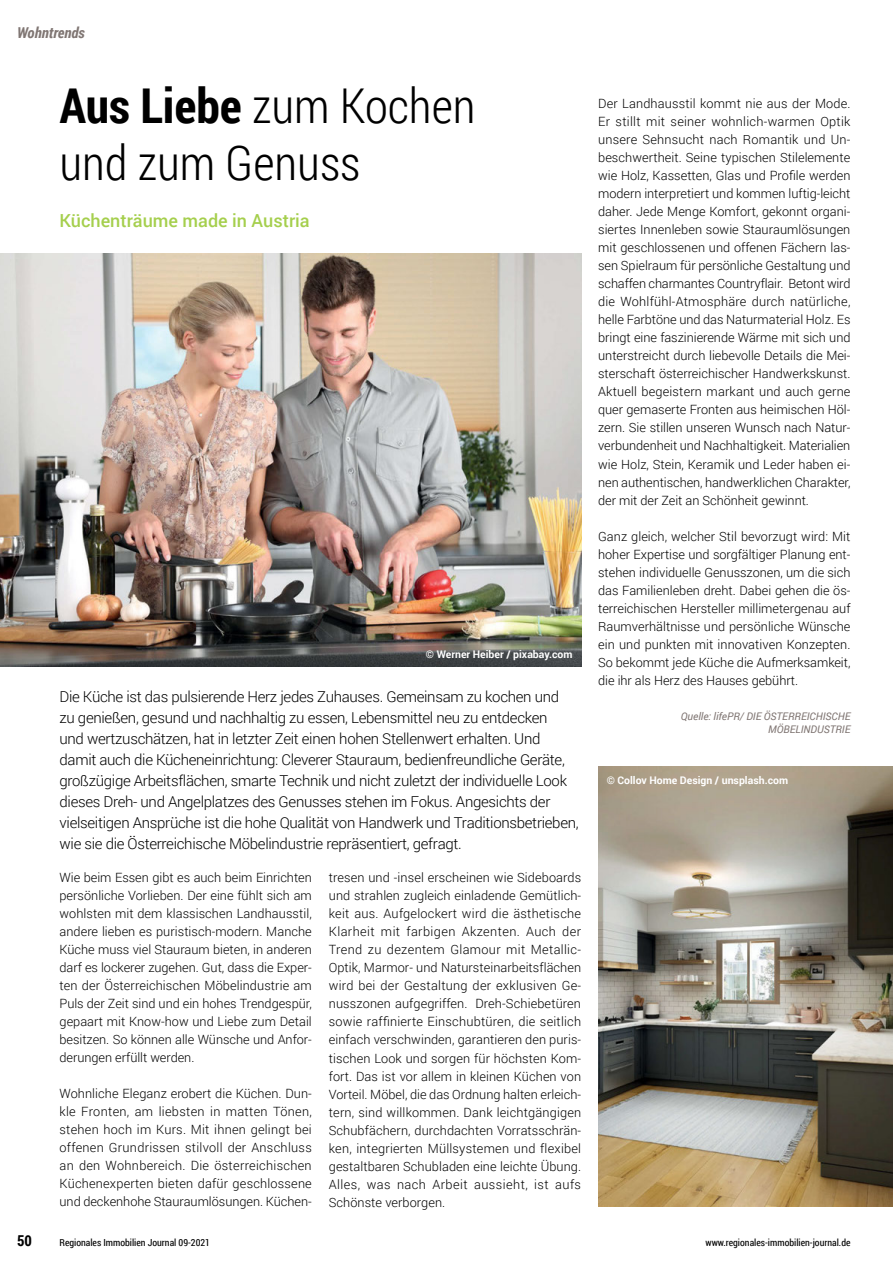
<style>
.page{position:relative;width:893px;height:1263px;background:#fff}
.page>*{position:absolute;margin:0;border:0;box-sizing:border-box;transform-origin:0 0}
.t1{font:300 48px/57.6px "Roboto Condensed";color:#000}
.t2{font:500 18px "Roboto";color:#a5cf4d}
.t3{font:300 15px/21px "Roboto";letter-spacing:-.02em;color:#000}
.t4{font:italic 700 15px "Roboto Condensed";color:#807673}
.t5{font:700 15px "Roboto Condensed";color:#000}
.t6{font:300 12.75px/18px "Roboto";letter-spacing:-.005em;color:#000;text-align:justify}
.t7{font:700 10.5px "Roboto";color:#fff}
.t8{font:italic 10.5px/12.6px "Roboto";letter-spacing:-.005em;color:#807673;text-align:right}
.t9{font:9.75px "Roboto Condensed";color:#000}
.s1{font-weight:700}
</style>
<div class="page">
<img style="left:0;top:254px;width:581px;height:412px">
<img style="left:598px;top:767px;width:295px;height:439px">
<p class="t4" style="left:17px;top:23px;width:69px">Wohntrends</p>
<h1 class="t1" style="left:60px;top:75px;width:417px"><span class="s1">Aus Liebe</span> zum Kochen und zum Genuss</h1>
<h2 class="t2" style="left:60px;top:208px;width:252px">Küchenträume made in Austria</h2>
<p class="t7" style="left:426px;top:647px;width:148px">© Werner Heiber / pixabay.com</p>
<p class="t3" style="left:60px;top:686px;width:521px">Die Küche ist das pulsierende Herz jedes Zuhauses. Gemeinsam zu kochen und<br>zu genießen, gesund und nachhaltig zu essen, Lebensmittel neu zu entdecken<br>und wertzuschätzen, hat in letzter Zeit einen hohen Stellenwert erhalten. Und damit auch die Kücheneinrichtung: Cleverer Stauraum, bedienfreundliche Geräte, großzügige Arbeitsflächen, smarte Technik und nicht zuletzt der individuelle Look dieses Dreh- und Angelplatzes des Genusses stehen im Fokus. Angesichts der vielseitigen Ansprüche ist die hohe Qualität von Handwerk und Traditionsbetrieben, wie sie die Österreichische Möbelindustrie repräsentiert, gefragt.</p>
<p class="t6" style="left:60px;top:868px;width:254px">Wie beim Essen gibt es auch beim Einrichten persönliche Vorlieben. Der eine fühlt sich am wohlsten mit dem klassischen Landhausstil, andere lieben es puristisch-modern. Manche Küche muss viel Stauraum bieten, in anderen darf es lockerer zugehen. Gut, dass die Exper&shy;ten der Österreichischen Möbelindustrie am Puls der Zeit sind und ein hohes Trendgespür, gepaart mit Know-how und Liebe zum Detail besitzen. So können alle Wünsche und Anfor&shy;derungen erfüllt werden.</p>
<p class="t6" style="left:60px;top:1084px;width:254px">Wohnliche Eleganz erobert die Küchen. Dun&shy;kle Fronten, am liebsten in matten Tönen, stehen hoch im Kurs. Mit ihnen gelingt bei offenen Grundrissen stilvoll der Anschluss an den Wohnbereich. Die österreichischen Küchenexperten bieten dafür geschlossene und deckenhohe Stauraumlösungen. Küchen-</p>
<p class="t6" style="left:329px;top:868px;width:254px">tresen und -insel erscheinen wie Sideboards und strahlen zugleich einladende Gemütlich&shy;keit aus. Aufgelockert wird die ästhetische Klarheit mit farbigen Akzenten. Auch der Trend zu dezentem Glamour mit Metallic-Optik, Marmor- und Natursteinarbeitsflächen wird bei der Gestaltung der exklusiven Ge&shy;nusszonen aufgegriffen. Dreh-Schiebetüren sowie raffinierte Einschubtüren, die seitlich einfach verschwinden, garantieren den puris&shy;tischen Look und sorgen für höchsten Kom&shy;fort. Das ist vor allem in kleinen Küchen von Vorteil. Möbel, die das Ordnung halten erleich&shy;tern, sind willkommen. Dank leichtgängigen Schubfächern, durchdachten Vorratsschrän&shy;ken, integrierten Müllsystemen und flexibel gestaltbaren Schubladen eine leichte Übung.<br>Alles, was nach Arbeit aussieht, ist aufs Schönste verborgen.</p>
<p class="t6" style="left:598px;top:94px;width:254px">Der Landhausstil kommt nie aus der Mode.<br>Er stillt mit seiner wohnlich-warmen Optik unsere Sehnsucht nach Romantik und Un&shy;beschwertheit. Seine typischen Stilelemente wie Holz, Kassetten, Glas und Profile werden modern interpretiert und kommen luftig-leicht daher. Jede Menge Komfort, gekonnt organi&shy;siertes Innenleben sowie Stauraumlösungen mit geschlossenen und offenen Fächern las&shy;sen Spielraum für persönliche Gestaltung und schaffen charmantes Countryflair. Betont wird die Wohlfühl-Atmosphäre durch natürliche, helle Farbtöne und das Naturmaterial Holz. Es bringt eine faszinierende Wärme mit sich und unterstreicht durch liebevolle Details die Mei&shy;sterschaft österreichischer Handwerkskunst.<br>Aktuell begeistern markant und auch gerne quer gemaserte Fronten aus heimischen Höl&shy;zern. Sie stillen unseren Wunsch nach Natur&shy;verbundenheit und Nachhaltigkeit. Materialien wie Holz, Stein, Keramik und Leder haben ei&shy;nen authentischen, handwerklichen Charakter, der mit der Zeit an Schönheit gewinnt.</p>
<p class="t6" style="left:598px;top:527px;width:254px">Ganz gleich, welcher Stil bevorzugt wird: Mit hoher Expertise und sorgfältiger Planung ent&shy;stehen individuelle Genusszonen, um die sich das Familienleben dreht. Dabei gehen die ös&shy;terreichischen Hersteller millimetergenau auf Raumverhältnisse und persönliche Wünsche ein und punkten mit innovativen Konzepten.<br>So bekommt jede Küche die Aufmerksamkeit, die ihr als Herz des Hauses gebührt.</p>
<p class="t8" style="left:681px;top:710px;width:171px">Quelle: lifePR/ DIE ÖSTERREICHISCHE<br>MÖBELINDUSTRIE</p>
<p class="t7" style="left:607px;top:773px;width:183px">© Collov Home Design / unsplash.com</p>
<p class="t5" style="left:17px;top:1230px;width:16px">50</p>
<p class="t9" style="left:60px;top:1236px;width:152px">Regionales Immobilien Journal 09-2021</p>
<p class="t9" style="left:705px;top:1236px;width:147px">www.regionales-immobilien-journal.de</p>
</div>
